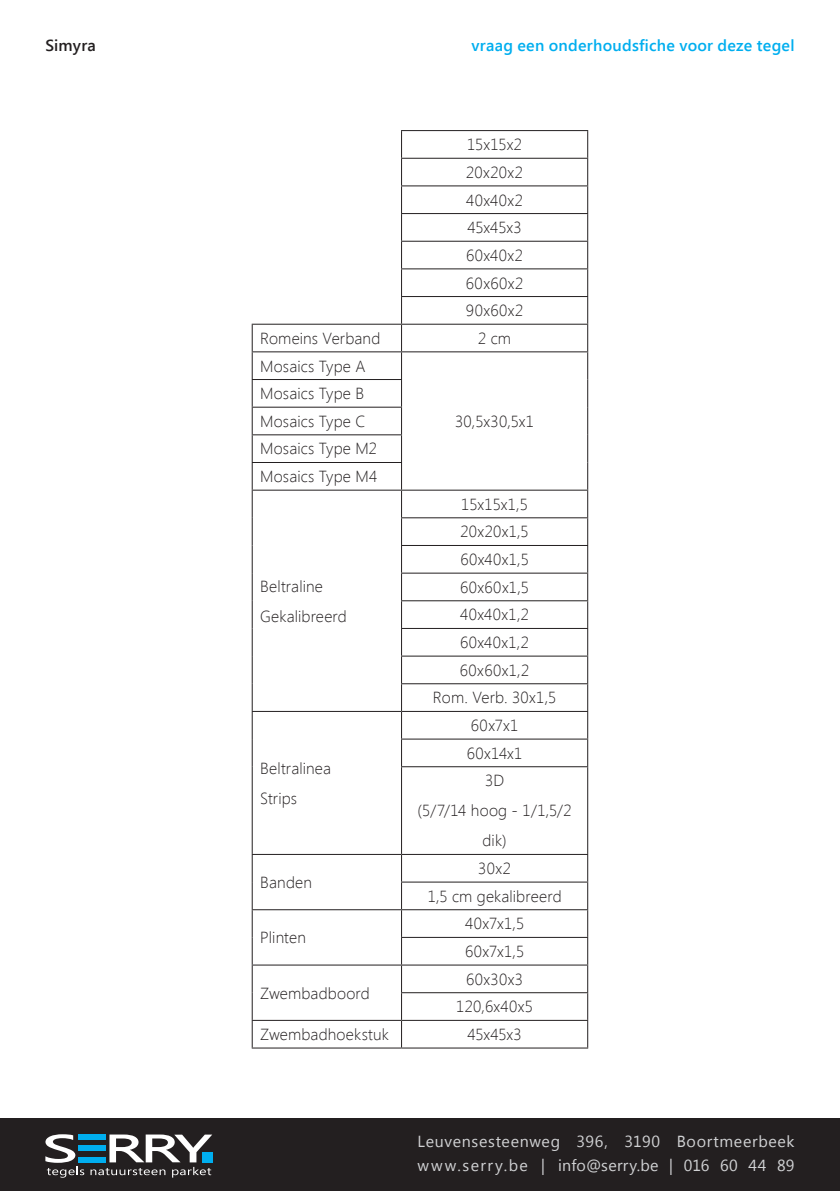
<style>
.page{position:relative;width:840px;height:1191px;background:#fff}
.page>*{position:absolute;margin:0;border:0;box-sizing:border-box;transform-origin:0 0}
.t1{font:300 16px/27.6px "Segoe UI";letter-spacing:.015em;color:#231f20;text-align:center}
.t2{font:16px/24px "Segoe UI";letter-spacing:.04em;color:#d1d2d4}
.t3{font:600 16px "Segoe UI";letter-spacing:.015em;color:#00aeef}
.t4{font:300 16px "Segoe UI";letter-spacing:-.01em;color:#231f20}
.t5{font:600 16px "Segoe UI";letter-spacing:.01em;color:#231f20}
</style>
<div class="page">
<div style="left:0;top:1118px;width:839px;height:73px;background:#231f20"></div>
<div style="left:78px;top:1134px;width:27px;height:6px;background:#00aeef"></div>
<div style="left:78px;top:1145px;width:27px;height:6px;background:#00aeef"></div>
<div style="left:78px;top:1156px;width:27px;height:6px;background:#00aeef"></div>
<svg style="left:45px;top:1134px;width:39px;height:43px"></svg>
<svg style="left:90px;top:1134px;width:122px;height:43px"></svg>
<hr style="left:401px;top:158px;width:187px;height:1px;background:#231f20">
<hr style="left:401px;top:185px;width:187px;height:1px;background:#231f20">
<hr style="left:401px;top:213px;width:187px;height:1px;background:#231f20">
<hr style="left:401px;top:241px;width:187px;height:1px;background:#231f20">
<hr style="left:401px;top:268px;width:187px;height:1px;background:#231f20">
<hr style="left:401px;top:296px;width:187px;height:1px;background:#231f20">
<hr style="left:401px;top:324px;width:187px;height:1px;background:#231f20">
<hr style="left:251px;top:351px;width:150px;height:1px;background:#231f20">
<hr style="left:401px;top:351px;width:187px;height:1px;background:#231f20">
<hr style="left:251px;top:379px;width:151px;height:1px;background:#231f20">
<hr style="left:251px;top:407px;width:151px;height:1px;background:#231f20">
<hr style="left:251px;top:434px;width:151px;height:1px;background:#231f20">
<hr style="left:251px;top:462px;width:151px;height:1px;background:#231f20">
<hr style="left:251px;top:489px;width:150px;height:1px;background:#231f20">
<hr style="left:401px;top:489px;width:187px;height:1px;background:#231f20">
<hr style="left:401px;top:517px;width:187px;height:1px;background:#231f20">
<hr style="left:401px;top:545px;width:187px;height:1px;background:#231f20">
<hr style="left:401px;top:572px;width:187px;height:1px;background:#231f20">
<hr style="left:401px;top:600px;width:187px;height:1px;background:#231f20">
<hr style="left:401px;top:628px;width:187px;height:1px;background:#231f20">
<hr style="left:401px;top:655px;width:187px;height:1px;background:#231f20">
<hr style="left:401px;top:683px;width:187px;height:1px;background:#231f20">
<hr style="left:251px;top:711px;width:150px;height:1px;background:#231f20">
<hr style="left:401px;top:711px;width:187px;height:1px;background:#231f20">
<svg style="left:251px;top:325px;width:1px;height:441px"></svg>
<hr style="left:401px;top:738px;width:187px;height:1px;background:#231f20">
<svg style="left:587px;top:131px;width:1px;height:635px"></svg>
<hr style="left:251px;top:766px;width:1px;height:88px;background:#231f20">
<hr style="left:401px;top:766px;width:187px;height:1px;background:#231f20">
<hr style="left:401px;top:767px;width:1px;height:87px;background:#231f20">
<hr style="left:587px;top:767px;width:1px;height:87px;background:#231f20">
<hr style="left:251px;top:854px;width:150px;height:1px;background:#231f20">
<hr style="left:401px;top:854px;width:187px;height:1px;background:#231f20">
<hr style="left:401px;top:881px;width:187px;height:1px;background:#231f20">
<hr style="left:251px;top:909px;width:150px;height:1px;background:#231f20">
<hr style="left:401px;top:909px;width:187px;height:1px;background:#231f20">
<hr style="left:401px;top:937px;width:187px;height:1px;background:#231f20">
<hr style="left:251px;top:964px;width:150px;height:1px;background:#231f20">
<hr style="left:401px;top:964px;width:187px;height:1px;background:#231f20">
<hr style="left:401px;top:992px;width:187px;height:1px;background:#231f20">
<hr style="left:251px;top:1020px;width:150px;height:1px;background:#231f20">
<svg style="left:251px;top:855px;width:1px;height:192px"></svg>
<hr style="left:401px;top:1020px;width:187px;height:1px;background:#231f20">
<svg style="left:401px;top:855px;width:1px;height:192px"></svg>
<svg style="left:587px;top:855px;width:1px;height:192px"></svg>
<hr style="left:251px;top:1047px;width:150px;height:1px;background:#231f20">
<hr style="left:401px;top:1047px;width:187px;height:1px;background:#231f20">
<svg style="left:401px;top:131px;width:1px;height:635px"></svg>
<hr style="left:251px;top:324px;width:150px;height:1px;background:#231f20">
<hr style="left:401px;top:130px;width:187px;height:1px;background:#231f20">
<p class="t5" style="left:45px;top:34px;width:52px">Simyra</p>
<p class="t3" style="left:471px;top:34px;width:324px">vraag een onderhoudsfiche voor deze tegel</p>
<p class="t1" style="left:465px;top:130px;width:59px;text-align:justify">15x15x2<br>20x20x2<br>40x40x2<br>45x45x3<br>60x40x2<br>60x60x2<br>90x60x2</p>
<p class="t1" style="left:260px;top:324px;width:122px">Romeins Verband</p>
<p class="t1" style="left:478px;top:324px;width:34px">2 cm</p>
<p class="t1" style="left:260px;top:351px;width:107px">Mosaics Type A</p>
<p class="t1" style="left:455px;top:407px;width:80px">30,5x30,5x1</p>
<p class="t1" style="left:260px;top:379px;width:119px;text-align:left">Mosaics Type B<br>Mosaics Type C<br>Mosaics Type M2<br>Mosaics Type M4</p>
<p class="t1" style="left:260px;top:570px;width:88px;line-height:30px;text-align:left">Beltraline<br>Gekalibreerd</p>
<p class="t1" style="left:260px;top:752px;width:72px;line-height:30px;text-align:left">Beltralinea<br>Strips</p>
<p class="t1" style="left:260px;top:868px;width:53px">Banden</p>
<p class="t1" style="left:260px;top:923px;width:47px">Plinten</p>
<p class="t1" style="left:260px;top:978px;width:111px">Zwembadboord</p>
<p class="t1" style="left:432px;top:490px;width:125px">15x15x1,5<br>20x20x1,5<br>60x40x1,5<br>60x60x1,5<br>40x40x1,2<br>60x40x1,2<br>60x60x1,2<br>Rom. Verb. 30x1,5</p>
<p class="t1" style="left:466px;top:711px;width:57px">60x7x1<br>60x14x1<br>3D</p>
<p class="t1" style="left:417px;top:795px;width:156px;line-height:30px">(5/7/14 hoog - 1/1,5/2 dik)</p>
<p class="t1" style="left:427px;top:854px;width:135px">30x2<br>1,5 cm gekalibreerd</p>
<p class="t1" style="left:465px;top:909px;width:61px;text-align:left">40x7x1,5<br>60x7x1,5</p>
<p class="t1" style="left:456px;top:964px;width:78px">60x30x3<br>120,6x40x5</p>
<p class="t1" style="left:260px;top:1020px;width:130px">Zwembadhoekstuk</p>
<p class="t4" style="left:467px;top:1023px;width:56px">45x45x3</p>
<p class="t2" style="left:417px;top:1128px;width:378px">Leuvensesteenweg 396, 3190 Boortmeerbeek www.serry.be | info@serry.be | 016 60 44 89</p>
</div>
